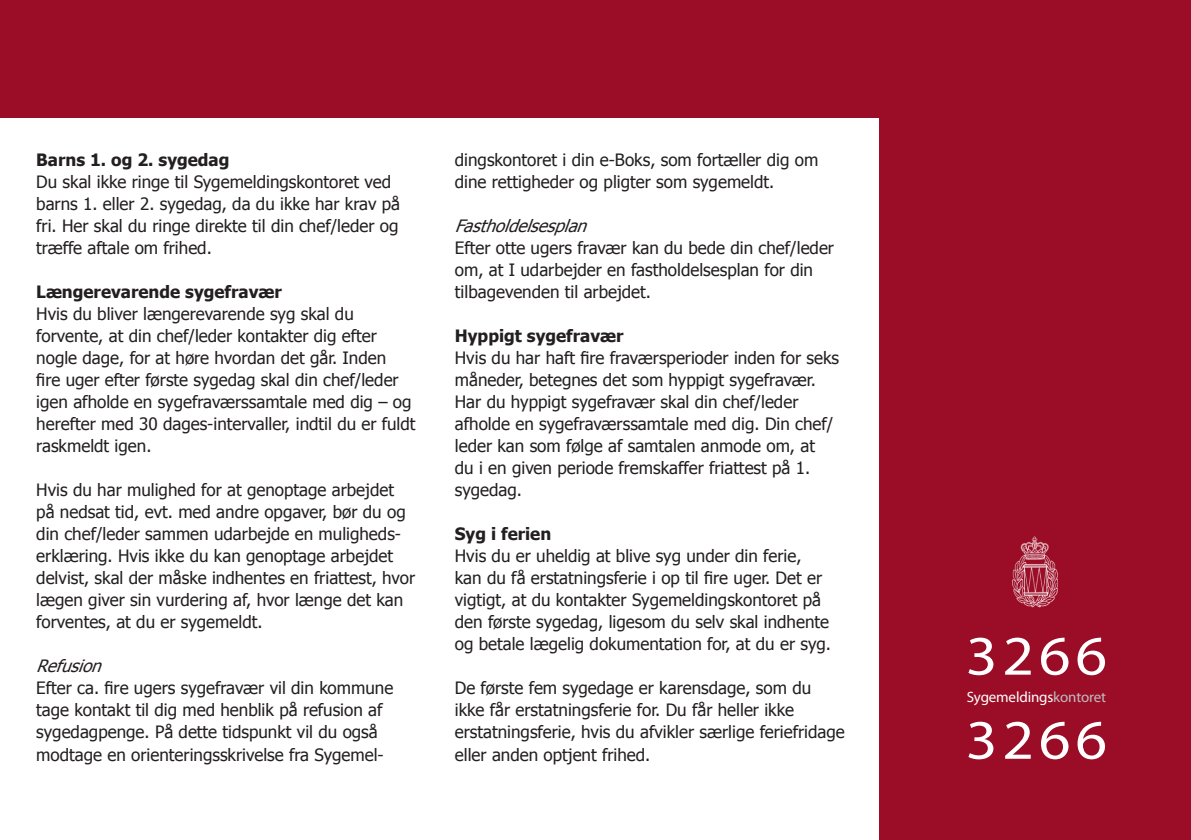
<style>
.page{position:relative;width:1191px;height:840px;background:#fff}
.page>*{position:absolute;margin:0;border:0;box-sizing:border-box;transform-origin:0 0}
.t1{font:56px "Myriad Pro";letter-spacing:.08em;color:#fff;scale:1.1 1}
.t2{font:17px/22px "Tahoma";color:#231f20}
.t3{font:700 17px "Tahoma";color:#231f20}
.t4{font:italic 17px "Tahoma";color:#231f20}
.t5{font:15px "Myriad Pro";letter-spacing:-.01em;color:#fff}
.s1{color:#bcbdc0}
</style>
<div class="page">
<div style="left:0;top:0;width:1191px;height:117px;background:#9b0d26"></div>
<div style="left:879px;top:0;width:312px;height:839px;background:#9b0d26"></div>
<img style="left:1012px;top:536px;width:46px;height:70px">
<p class="t3" style="left:36px;top:148px;width:195px">Barns 1. og 2. sygedag</p>
<p class="t2" style="left:36px;top:170px;width:365px">Du skal ikke ringe til Sygemeldingskontoret ved barns 1. eller 2. sygedag, da du ikke har krav på fri. Her skal du ringe direkte til din chef/leder og træffe aftale om frihed.</p>
<p class="t3" style="left:36px;top:280px;width:247px">Længerevarende sygefravær</p>
<p class="t2" style="left:36px;top:302px;width:381px">Hvis du bliver længerevarende syg skal du forvente, at din chef/leder kontakter dig efter nogle dage, for at høre hvordan det går. Inden<br>fire uger efter første sygedag skal din chef/leder igen afholde en sygefraværssamtale med dig – og herefter med 30 dages-intervaller, indtil du er fuldt raskmeldt igen.</p>
<p class="t2" style="left:36px;top:478px;width:380px">Hvis du har mulighed for at genoptage arbejdet på nedsat tid, evt. med andre opgaver, bør du og din chef/leder sammen udarbejde en muligheds&shy;erklæring. Hvis ikke du kan genoptage arbejdet delvist, skal der måske indhentes en friattest, hvor lægen giver sin vurdering af, hvor længe det kan forventes, at du er sygemeldt.</p>
<p class="t4" style="left:36px;top:654px;width:73px">Refusion</p>
<p class="t2" style="left:36px;top:676px;width:358px">Efter ca. fire ugers sygefravær vil din kommune tage kontakt til dig med henblik på refusion af sygedagpenge. På dette tidspunkt vil du også modtage en orienteringsskrivelse fra Sygemel-</p>
<p class="t2" style="left:455px;top:148px;width:365px">dingskontoret i din e-Boks, som fortæller dig om dine rettigheder og pligter som sygemeldt.</p>
<p class="t4" style="left:455px;top:214px;width:140px">Fastholdelsesplan</p>
<p class="t2" style="left:455px;top:236px;width:381px">Efter otte ugers fravær kan du bede din chef/leder om, at I udarbejder en fastholdelsesplan for din tilbagevenden til arbejdet.</p>
<p class="t3" style="left:455px;top:324px;width:170px">Hyppigt sygefravær</p>
<p class="t2" style="left:455px;top:346px;width:386px">Hvis du har haft fire fraværsperioder inden for seks måneder, betegnes det som hyppigt sygefravær.<br>Har du hyppigt sygefravær skal din chef/leder afholde en sygefraværssamtale med dig. Din chef/ leder kan som følge af samtalen anmode om, at<br>du i en given periode fremskaffer friattest på 1. sygedag.</p>
<p class="t3" style="left:455px;top:522px;width:98px">Syg i ferien</p>
<p class="t2" style="left:455px;top:544px;width:378px">Hvis du er uheldig at blive syg under din ferie, kan du få erstatningsferie i op til fire uger. Det er vigtigt, at du kontakter Sygemeldingskontoret på den første sygedag, ligesom du selv skal indhente og betale lægelig dokumentation for, at du er syg.</p>
<p class="t2" style="left:455px;top:676px;width:391px">De første fem sygedage er karensdage, som du ikke får erstatningsferie for. Du får heller ikke erstatningsferie, hvis du afvikler særlige feriefridage eller anden optjent frihed.</p>
<p class="t1" style="left:965px;top:621px;width:130px">3266</p>
<p class="t5" style="left:966px;top:687px;width:141px">Sygemeldings<span class="s1">kontoret</span></p>
<p class="t1" style="left:965px;top:705px;width:130px">3266</p>
</div>
